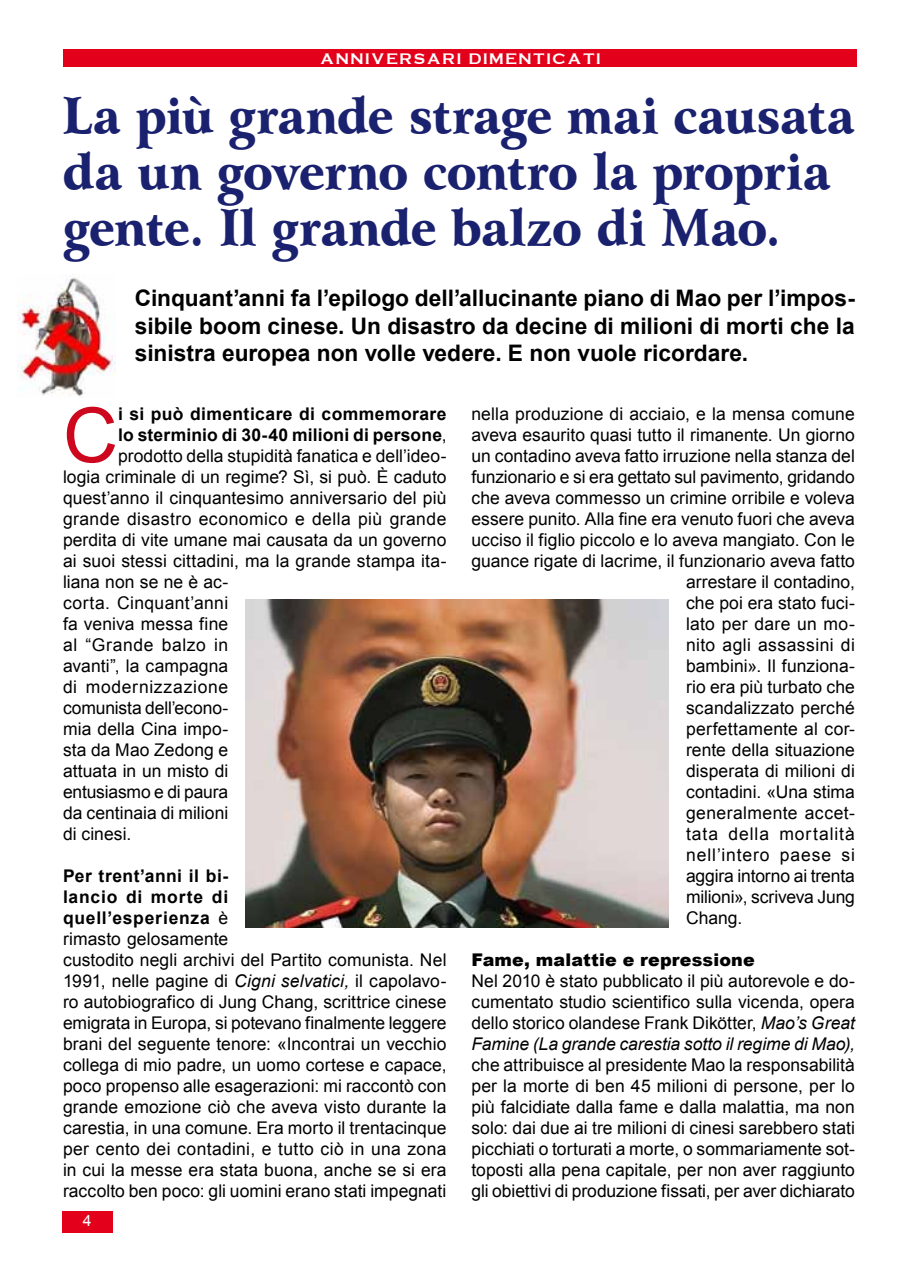
<style>
.page{position:relative;width:918px;height:1275px;background:#fff}
.page>*{position:absolute;margin:0;border:0;box-sizing:border-box;transform-origin:0 0}
.t1{font:76.12px "Arial";color:#cd071e}
.t2{font:900 50.75px/56px "Arrus BT";letter-spacing:-.015em;color:#1a216e;scale:.89 1}
.t3{font:700 22.75px/27.3px "Arial";color:#000;text-align:justify}
.t4{font:17.5px/21px "Arial";letter-spacing:.005em;color:#000;text-align:justify}
.t5{font:17.5px "Arial";letter-spacing:.025em;color:#000}
.t6{font:700 17.5px "Arial";letter-spacing:.015em;color:#000}
.t7{font:900 17.5px "Arial";letter-spacing:.01em;color:#000}
.t8{font:17.5px "Arial";letter-spacing:.055em;color:#000}
.t9{font:17.5px "Arial";letter-spacing:.05em;color:#000}
.t10{font:17.5px "Arial";letter-spacing:.04em;color:#000}
.t11{font:17.5px "Arial";letter-spacing:.035em;color:#000}
.t12{font:700 15.75px "Copperplate";letter-spacing:.1em;color:#fff}
.t13{font:15.75px "Arial";color:#fff}
.s1{font-weight:400}
.s2{font-weight:700}
.s3{font-style:italic}
</style>
<div class="page">
<div style="left:62px;top:1211px;width:51px;height:21px;background:#e2001a"></div>
<div style="left:63px;top:50px;width:794px;height:17px;background:#e2001a"></div>
<img style="left:246px;top:600px;width:422px;height:327px">
<img style="left:17px;top:274px;width:99px;height:122px">
<p class="t12" style="left:320px;top:50px;width:282px">ANNIVERSARI DIMENTICATI</p>
<h2 class="t2" style="left:63px;top:89px;width:891px">La più grande strage mai causata da un governo contro la propria gente. Il grande balzo di Mao.</h2>
<h3 class="t3" style="left:135px;top:285px;width:721px">Cinquant’anni fa l’epilogo dell’allucinante piano di Mao per l’impos&shy;sibile boom cinese. Un disastro da decine di milioni di morti che la sinistra europea non volle vedere. E non vuole ricordare.</h3>
<h1 class="t1" style="left:63px;top:386px;width:56px">C</h1>
<p class="t6" style="left:118px;top:402px;width:330px">i si può dimenticare di commemorare</p>
<p class="t6" style="left:118px;top:423px;width:330px">lo sterminio di 30-40 milioni di persone<span class="s1">,</span></p>
<p class="t4" style="left:118px;top:446px;width:330px">prodotto della stupidità fanatica e dell’ideo-</p>
<p class="t4" style="left:63px;top:467px;width:385px">logia criminale di un regime? Sì, si può. È caduto</p>
<p class="t4" style="left:63px;top:488px;width:385px">quest’anno il cinquantesimo anniversario del più</p>
<p class="t5" style="left:63px;top:507px;width:385px">grande disastro economico e della più grande</p>
<p class="t4" style="left:63px;top:530px;width:385px">perdita di vite umane mai causata da un governo</p>
<p class="t4" style="left:63px;top:551px;width:385px">ai suoi stessi cittadini, ma la grande stampa ita-</p>
<p class="t4" style="left:63px;top:572px;width:167px">liana non se ne è ac-</p>
<p class="t4" style="left:63px;top:593px;width:167px">corta. Cinquant’anni</p>
<p class="t4" style="left:63px;top:614px;width:167px">fa veniva messa fine</p>
<p class="t11" style="left:63px;top:633px;width:167px">al “Grande balzo in</p>
<p class="t4" style="left:63px;top:656px;width:167px">avanti”, la campagna</p>
<p class="t10" style="left:63px;top:675px;width:167px">di modernizzazione</p>
<p class="t4" style="left:63px;top:698px;width:167px">comunista dell’econo-</p>
<p class="t4" style="left:63px;top:719px;width:167px">mia della Cina impo-</p>
<p class="t4" style="left:63px;top:740px;width:167px">sta da Mao Zedong e</p>
<p class="t4" style="left:63px;top:761px;width:167px">attuata in un misto di</p>
<p class="t4" style="left:63px;top:782px;width:167px">entusiasmo e di paura</p>
<p class="t4" style="left:63px;top:803px;width:167px">da centinaia di milioni</p>
<p class="t4" style="left:63px;top:824px;width:70px">di cinesi.</p>
<p class="t4" style="left:63px;top:866px;width:385px;text-align:left"><span class="s2">Per trent’anni il bi-<br>lancio di morte di<br>quell’esperienza</span> è<br>rimasto gelosamente<br>custodito negli archivi del Partito comunista. Nel 1991, nelle pagine di <span class="s3">Cigni selvatici,</span> il capolavo&shy;ro autobiografico di Jung Chang, scrittrice cinese emigrata in Europa, si potevano finalmente leggere brani del seguente tenore: «Incontrai un vecchio collega di mio padre, un uomo cortese e capace, poco propenso alle esagerazioni: mi raccontò con grande emozione ciò che aveva visto durante la carestia, in una comune. Era morto il trentacinque per cento dei contadini, e tutto ciò in una zona in cui la messe era stata buona, anche se si era raccolto ben poco: gli uomini erano stati impegnati</p>
<p class="t13" style="left:83px;top:1210px;width:10px">4</p>
<p class="t4" style="left:471px;top:403px;width:385px">nella produzione di acciaio, e la mensa comune</p>
<p class="t4" style="left:471px;top:424px;width:385px">aveva esaurito quasi tutto il rimanente. Un giorno</p>
<p class="t4" style="left:471px;top:445px;width:385px">un contadino aveva fatto irruzione nella stanza del</p>
<p class="t4" style="left:471px;top:466px;width:385px">funzionario e si era gettato sul pavimento, gridando</p>
<p class="t4" style="left:471px;top:487px;width:385px">che aveva commesso un crimine orribile e voleva</p>
<p class="t4" style="left:471px;top:508px;width:385px">essere punito. Alla fine era venuto fuori che aveva</p>
<p class="t4" style="left:471px;top:529px;width:385px">ucciso il figlio piccolo e lo aveva mangiato. Con le</p>
<p class="t4" style="left:471px;top:550px;width:385px">guance rigate di lacrime, il funzionario aveva fatto</p>
<p class="t4" style="left:686px;top:571px;width:170px">arrestare il contadino,</p>
<p class="t4" style="left:686px;top:592px;width:170px">che poi era stato fuci-</p>
<p class="t4" style="left:686px;top:613px;width:170px">lato per dare un mo-</p>
<p class="t5" style="left:686px;top:633px;width:170px">nito agli assassini di</p>
<p class="t4" style="left:686px;top:655px;width:170px">bambini». Il funziona-</p>
<p class="t4" style="left:686px;top:676px;width:170px">rio era più turbato che</p>
<p class="t4" style="left:686px;top:697px;width:170px">scandalizzato perché</p>
<p class="t4" style="left:686px;top:718px;width:170px">perfettamente al cor-</p>
<p class="t4" style="left:686px;top:739px;width:170px">rente della situazione</p>
<p class="t4" style="left:686px;top:760px;width:170px">disperata di milioni di</p>
<p class="t4" style="left:686px;top:781px;width:170px">contadini. «Una stima</p>
<p class="t5" style="left:686px;top:801px;width:170px">generalmente accet-</p>
<p class="t8" style="left:686px;top:822px;width:170px">tata della mortalità</p>
<p class="t9" style="left:686px;top:843px;width:170px">nell’intero paese si</p>
<p class="t4" style="left:686px;top:865px;width:170px">aggira intorno ai trenta</p>
<p class="t4" style="left:686px;top:886px;width:170px">milioni», scriveva Jung</p>
<p class="t4" style="left:686px;top:907px;width:58px">Chang.</p>
<p class="t7" style="left:471px;top:947px;width:285px">Fame, malattie e repressione</p>
<p class="t4" style="left:471px;top:970px;width:386px">Nel 2010 è stato pubblicato il più autorevole e do&shy;cumentato studio scientifico sulla vicenda, opera dello storico olandese Frank Dikötter, <span class="s3">Mao’s Great Famine (La grande carestia sotto il regime di Mao),</span></p>
<p class="t4" style="left:471px;top:1054px;width:385px">che attribuisce al presidente Mao la responsabilità per la morte di ben 45 milioni di persone, per lo più falcidiate dalla fame e dalla malattia, ma non solo: dai due ai tre milioni di cinesi sarebbero stati picchiati o torturati a morte, o sommariamente sot&shy;toposti alla pena capitale, per non aver raggiunto gli obiettivi di produzione fissati, per aver dichiarato</p>
</div>
